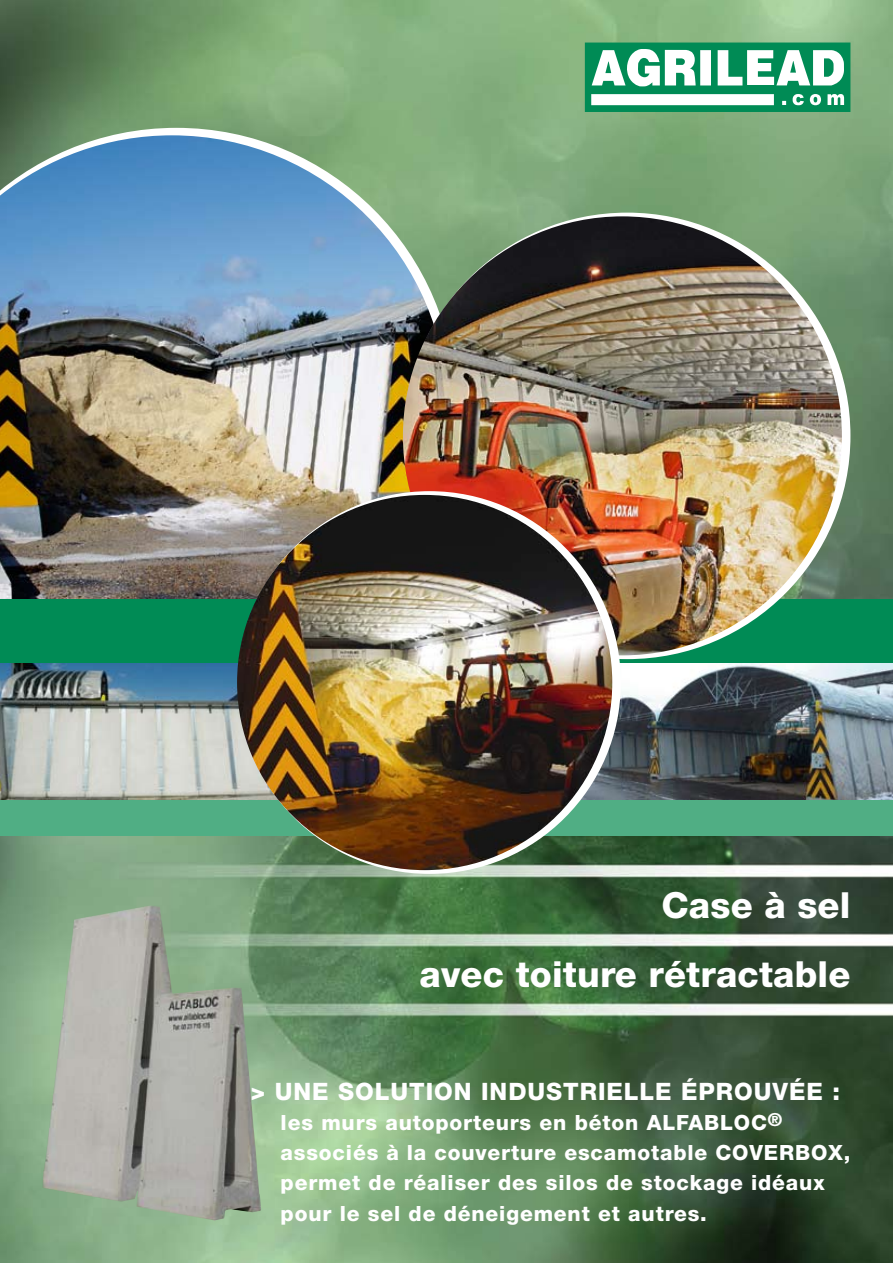
<style>
.page{position:relative;width:893px;height:1263px;background:#fff}
.page>*{position:absolute;margin:0;border:0;box-sizing:border-box;transform-origin:0 0}
.t1{font:800 36px "Helvetica Neue";letter-spacing:.005em;color:#fff}
.t2{font:800 24px "Helvetica Neue";letter-spacing:.04em;color:#fff}
.t3{font:800 21px/30px "Helvetica Neue";letter-spacing:.04em;color:#fff}
</style>
<div class="page">
<img style="left:0;top:0;width:893px;height:1263px">
<img style="left:0;top:135px;width:448px;height:464px">
<img style="left:581px;top:663px;width:312px;height:137px">
<img style="left:0;top:663px;width:278px;height:137px">
<div style="left:0;top:599px;width:893px;height:64px;background:#008b55"></div>
<div style="left:0;top:800px;width:893px;height:36px;background:#50ae84"></div>
<div style="left:404px;top:213px;width:446px;height:446px;background:#fff;border-radius:50%"></div>
<img style="left:403px;top:216px;width:439px;height:439px;border-radius:219px">
<svg style="left:238px;top:491px;width:383px;height:383px"></svg>
<img style="left:237px;top:495px;width:375px;height:375px;border-radius:188px">
<img style="left:54px;top:906px;width:95px;height:176px">
<svg style="left:585px;top:43px;width:265px;height:69px"></svg>
<h1 class="t1" style="left:661px;top:884px;width:191px">Case à sel</h1>
<h1 class="t1" style="left:419px;top:953px;width:432px">avec toiture rétractable</h1>
<p class="t2" style="left:251px;top:1077px;width:591px">&gt; UNE SOLUTION INDUSTRIELLE ÉPROUVÉE :</p>
<p class="t3" style="left:281px;top:1108px;width:571px">les murs autoporteurs en béton ALFABLOC<sup>® </sup>associés à la couverture escamotable COVERBOX, permet de réaliser des silos de stockage idéaux pour le sel de déneigement et autres.</p>
</div>
